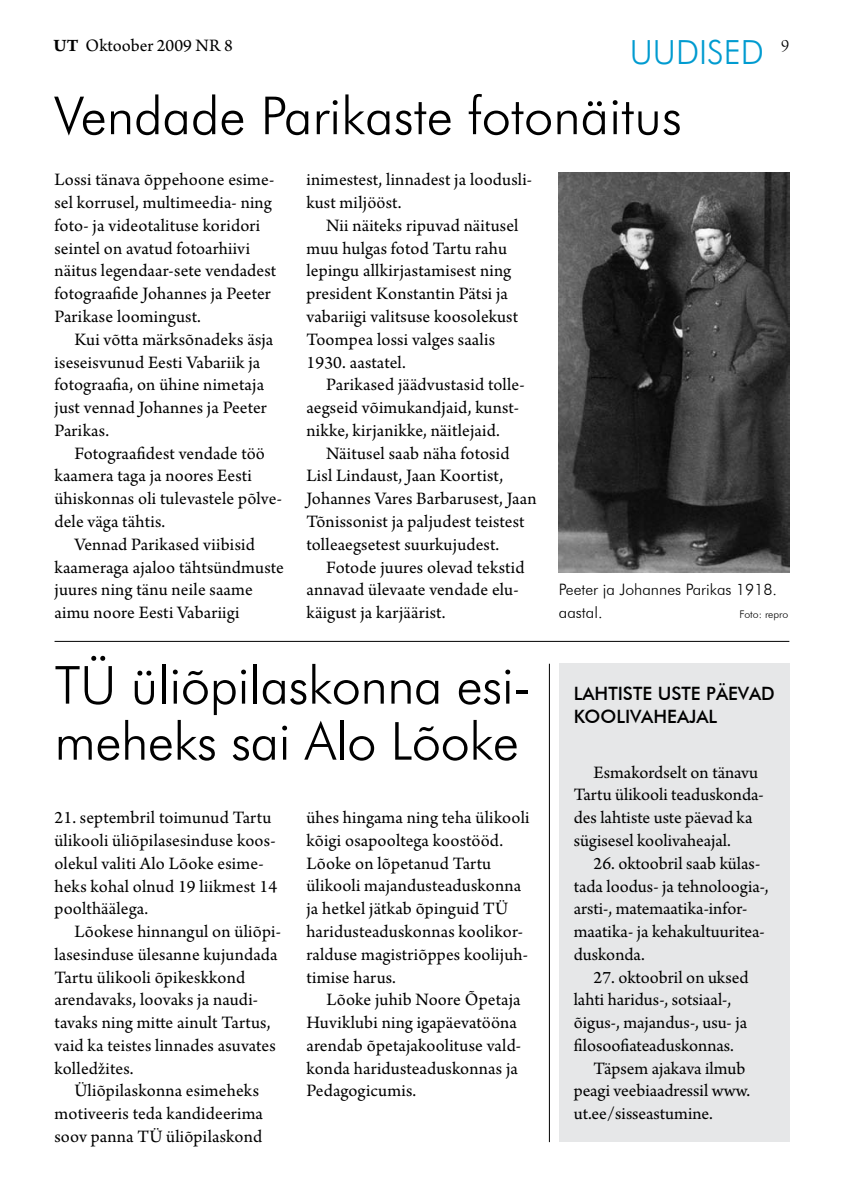
<style>
.page{position:relative;width:844px;height:1191px;background:#fff}
.page>*{position:absolute;margin:0;border:0;box-sizing:border-box;transform-origin:0 0}
.t1{font:300 52.5px/56px "Futura BT";letter-spacing:-.005em;color:#000}
.t2{font:300 33.25px "Futura BT";color:#009bd0}
.t3{font:18.38px/22.8px "Arno Pro";letter-spacing:.005em;color:#000}
.t4{font:500 18.38px/22.8px "Futura BT";color:#000}
.t5{font:18.38px "Arno Pro Light Display";color:#000}
.t6{font:300 15.75px/22.8px "Futura BT";color:#000}
.t7{font:300 10.5px "Futura BT";color:#000}
.s1{font-weight:700}
</style>
<div class="page">
<hr style="left:55px;top:641px;width:734px;height:1px;background:#000">
<div style="left:558px;top:663px;width:231px;height:479px;background:#e6e7e8"></div>
<img style="left:558px;top:172px;width:231px;height:400px">
<hr style="left:549px;top:663px;width:1px;height:479px;background:#000">
<p class="t3" style="left:53px;top:35px;width:181px"><span class="s1">UT</span> Oktoober 2009 nr 8</p>
<p class="t5" style="left:780px;top:36px;width:10px">9</p>
<h2 class="t2" style="left:629px;top:32px;width:136px">uudised</h2>
<h1 class="t1" style="left:55px;top:87px;width:628px">Vendade Parikaste fotonäitus</h1>
<p class="t3" style="left:54px;top:169px;width:223px">Lossi tänava õppehoone esime&shy;sel korrusel, multimeedia- ning foto- ja videotalituse koridori seintel on avatud fotoarhiivi näitus legendaar-sete vendadest fotograafide Johannes ja Peeter<br>Parikase loomingust.</p>
<p class="t3" style="left:54px;top:329px;width:220px;text-indent:20px">Kui võtta märksõnadeks äsja iseseisvunud Eesti Vabariik ja fotograafia, on ühine nimetaja just vennad Johannes ja Peeter<br>Parikas.</p>
<p class="t3" style="left:54px;top:443px;width:229px;text-indent:20px">Fotograafidest vendade töö kaamera taga ja noores Eesti ühiskonnas oli tulevastele põlve&shy;dele väga tähtis.</p>
<p class="t3" style="left:54px;top:534px;width:231px;text-indent:20px">Vennad Parikased viibisid kaameraga ajaloo tähtsündmuste juures ning tänu neile saame aimu noore Eesti Vabariigi</p>
<p class="t3" style="left:306px;top:169px;width:227px">inimestest, linnadest ja loodusli&shy;kust miljööst.</p>
<p class="t3" style="left:306px;top:215px;width:213px;text-indent:20px">Nii näiteks ripuvad näitusel muu hulgas fotod Tartu rahu lepingu allkirjastamisest ning president Konstantin Pätsi ja vabariigi valitsuse koosolekust<br>Toompea lossi valges saalis<br>1930. aastatel.</p>
<p class="t3" style="left:306px;top:374px;width:220px;text-indent:20px">Parikased jäädvustasid tolle&shy;aegseid võimukandjaid, kunst&shy;nikke, kirjanikke, näitlejaid.</p>
<p class="t3" style="left:306px;top:443px;width:231px;text-indent:20px">Näitusel saab näha fotosid<br>Lisl Lindaust, Jaan Koortist,<br>Johannes Vares Barbarusest, Jaan<br>Tõnissonist ja paljudest teistest tolleaegsetest suurkujudest.</p>
<p class="t3" style="left:306px;top:556px;width:220px;text-indent:20px">Fotode juures olevad tekstid annavad ülevaate vendade elu&shy;käigust ja karjäärist.</p>
<h1 class="t1" style="left:54px;top:656px;width:478px">TÜ üliõpilaskonna esi&shy;meheks sai Alo Lõoke</h1>
<p class="t3" style="left:54px;top:807px;width:224px">21. septembril toimunud Tartu ülikooli üliõpilasesinduse koos&shy;olekul valiti Alo Lõoke esime&shy;heks kohal olnud 19 liikmest 14 poolthäälega.</p>
<p class="t3" style="left:54px;top:921px;width:228px;text-indent:20px">Lõokese hinnangul on üliõpi&shy;lasesinduse ülesanne kujundada<br>Tartu ülikooli õpikeskkond arendavaks, loovaks ja naudi&shy;tavaks ning mitte ainult Tartus, vaid ka teistes linnades asuvates kolledžites.</p>
<p class="t3" style="left:54px;top:1080px;width:210px;text-indent:20px">Üliõpilaskonna esimeheks motiveeris teda kandideerima soov panna TÜ üliõpilaskond</p>
<p class="t3" style="left:306px;top:807px;width:224px">ühes hingama ning teha ülikooli kõigi osapooltega koostööd.<br>Lõoke on lõpetanud Tartu ülikooli majandusteaduskonna ja hetkel jätkab õpinguid TÜ haridusteaduskonnas koolikor&shy;ralduse magistriõppes koolijuh&shy;timise harus.</p>
<p class="t3" style="left:306px;top:989px;width:216px;text-indent:20px">Lõoke juhib Noore Õpetaja<br>Huviklubi ning igapäevatööna arendab õpetajakoolituse vald&shy;konda haridusteaduskonnas ja<br>Pedagogicumis.</p>
<p class="t6" style="left:558px;top:578px;width:219px">Peeter ja Johannes Parikas 1918. aastal.</p>
<p class="t7" style="left:739px;top:608px;width:50px">Foto: repro</p>
<p class="t4" style="left:573px;top:682px;width:202px">LAHTISTE USTE PÄEVAD<br>KOOL</p>
<p class="t4" style="left:625px;top:705px;width:90px">IVAHEAJAL</p>
<p class="t3" style="left:573px;top:761px;width:191px;text-indent:20px">Esmakordselt on tänavu<br>Tartu ülikooli teaduskonda&shy;des lahtiste uste päevad ka sügisesel koolivaheajal.</p>
<p class="t3" style="left:573px;top:852px;width:196px;text-indent:20px">26. oktoobril saab külas&shy;tada loodus- ja tehnoloogia-, arsti-, matemaatika-infor&shy;maatika- ja kehakultuuritea&shy;duskonda.</p>
<p class="t3" style="left:593px;top:966px;width:156px">27. oktoobril on uksed</p>
<p class="t3" style="left:573px;top:989px;width:159px">lahti haridus-, sotsiaal-,</p>
<p class="t3" style="left:573px;top:1012px;width:175px">õigus-, majandus-, usu- ja</p>
<p class="t3" style="left:573px;top:1035px;width:162px">filosoofiateaduskonnas.</p>
<p class="t3" style="left:593px;top:1057px;width:153px">Täpsem ajakava ilmub</p>
<p class="t3" style="left:573px;top:1080px;width:178px">peagi veebiaadressil www.</p>
<p class="t3" style="left:573px;top:1103px;width:140px">ut.ee/sisseastumine.</p>
</div>
